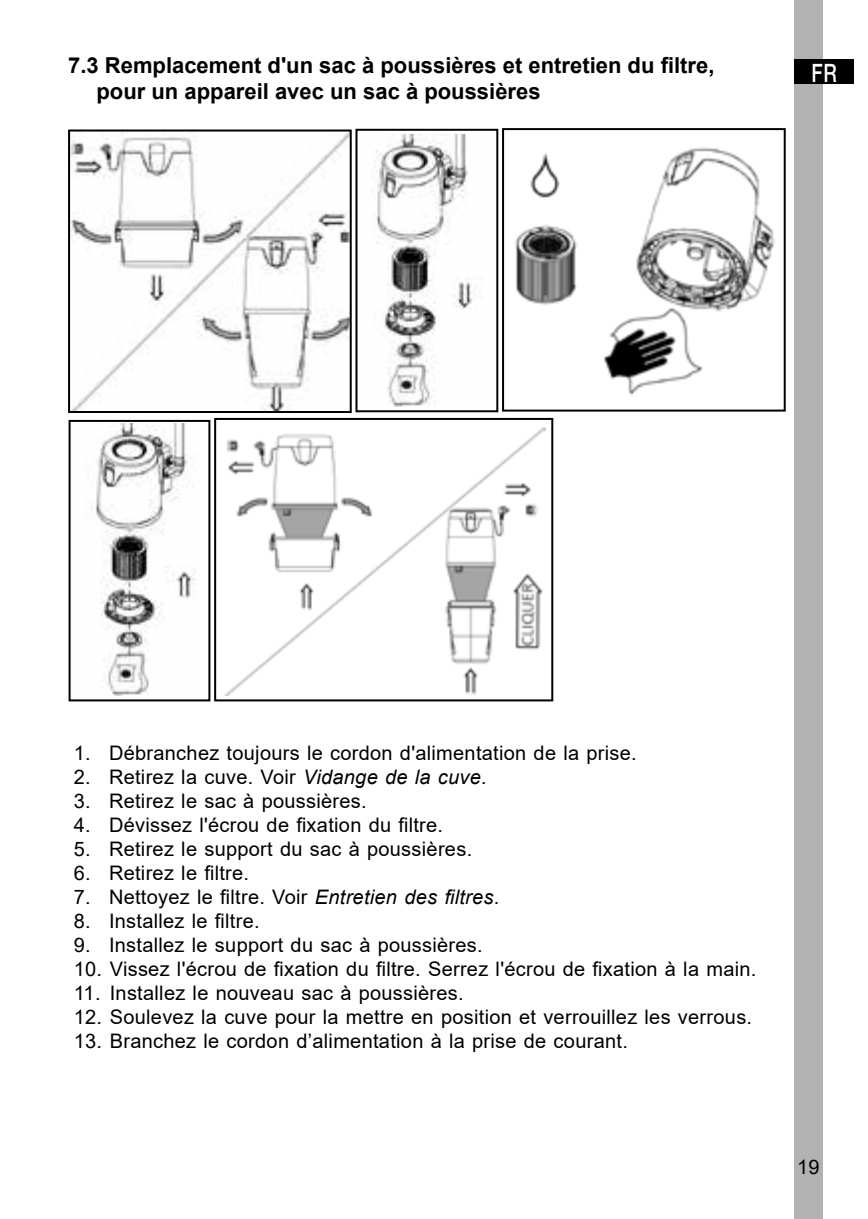
<style>
.page{position:relative;width:868px;height:1219px;background:#fff}
.page>*{position:absolute;margin:0;border:0;box-sizing:border-box;transform-origin:0 0}
.t1{font:500 25.4px "Helvetica Neue";color:#fff;scale:.75 1}
.t2{font:700 22px/26.4px "Arial";color:#000}
.t3{font:20px "Arial";letter-spacing:.015em;color:#000}
.s1{font-style:italic}
</style>
<div class="page">
<div style="left:794px;top:0;width:28px;height:1219px;background:#b3b2b2"></div>
<img style="left:71px;top:133px;width:277px;height:277px">
<div style="left:68px;top:130px;width:283px;height:283px;border:2px solid #000"></div>
<img style="left:372px;top:134px;width:109px;height:272px">
<div style="left:355px;top:129px;width:143px;height:283px;border:2px solid #000"></div>
<img style="left:515px;top:147px;width:260px;height:248px">
<div style="left:502px;top:128px;width:283px;height:284px;border:2px solid #000"></div>
<img style="left:91px;top:424px;width:105px;height:272px">
<div style="left:69px;top:420px;width:141px;height:281px;border:2px solid #000"></div>
<div style="left:214px;top:418px;width:339px;height:283px;border:2px solid #000"></div>
<img style="left:224px;top:427px;width:321px;height:268px">
<div style="left:794px;top:60px;width:60px;height:24px;background:#000"></div>
<p class="t2" style="left:96px;top:52px;width:619px;text-indent:-28px">7.3 Remplacement d'un sac à poussières et entretien du filtre, pour un appareil avec un sac à poussières</p>
<p class="t1" style="left:811px;top:57px;width:35px">FR</p>
<p class="t3" style="left:74px;top:739px;width:564px">1. Débranchez toujours le cordon d'alimentation de la prise.</p>
<p class="t3" style="left:74px;top:763px;width:414px">2. Retirez la cuve. Voir <span class="s1">Vidange de la cuve.</span></p>
<p class="t3" style="left:74px;top:787px;width:294px">3. Retirez le sac à poussières.</p>
<p class="t3" style="left:74px;top:811px;width:371px">4. Dévissez l'écrou de fixation du filtre.</p>
<p class="t3" style="left:74px;top:835px;width:400px">5. Retirez le support du sac à poussières.</p>
<p class="t3" style="left:74px;top:859px;width:177px">6. Retirez le filtre.</p>
<p class="t3" style="left:74px;top:883px;width:427px">7. Nettoyez le filtre. Voir <span class="s1">Entretien des filtres</span>.</p>
<p class="t3" style="left:74px;top:907px;width:187px">8. Installez le filtre.</p>
<p class="t3" style="left:74px;top:931px;width:410px">9. Installez le support du sac à poussières.</p>
<p class="t3" style="left:74px;top:955px;width:684px">10. Vissez l'écrou de fixation du filtre. Serrez l'écrou de fixation à la main.</p>
<p class="t3" style="left:74px;top:979px;width:391px">11. Installez le nouveau sac à poussières.</p>
<p class="t3" style="left:74px;top:1003px;width:680px">12. Soulevez la cuve pour la mettre en position et verrouillez les verrous.</p>
<p class="t3" style="left:74px;top:1027px;width:555px">13. Branchez le cordon d’alimentation à la prise de courant.</p>
<p class="t3" style="left:797px;top:1153px;width:24px">19</p>
</div>
